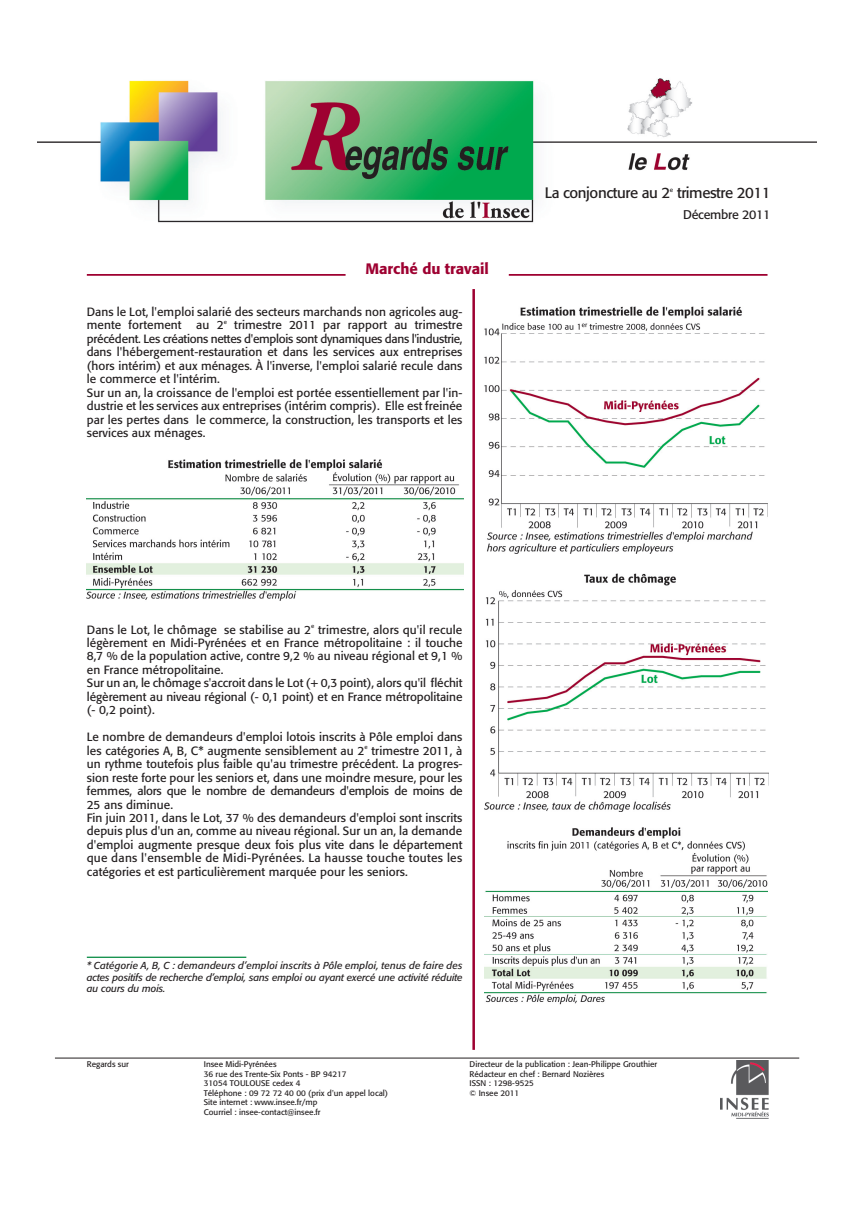
<style>
.page{position:relative;width:854px;height:1205px;background:#fff}
.page>*{position:absolute;margin:0;border:0;box-sizing:border-box;transform-origin:0 0}
.t1{font:15px "Formata";letter-spacing:-.025em;color:#231f20}
.t2{font:500 15px "Formata";color:#9e0131}
.t3{font:12.5px "Formata";letter-spacing:-.02em;color:#231f20}
.t4{font:11.88px/13.5px "Formata";letter-spacing:.005em;color:#231f20}
.t5{font:italic 10px/11.4px "Formata";letter-spacing:-.01em;color:#231f20;text-align:justify}
.t6{font:8.12px/9.5px "Formata";color:#231f20}
.t7{font:6.25px "Formata";color:#231f20}
.t8{font:5.88px "Formata";color:#231f20}
</style>
<div class="page">
<hr style="left:87px;top:957px;width:159px;height:1px;background:#00883e">
<hr style="left:472px;top:289px;width:3px;height:761px;background:#9e0131">
<hr style="left:55px;top:1058px;width:744px;height:1px;background:#231f20">
<img style="left:37px;top:78px;width:780px;height:145px">
<img style="left:720px;top:1060px;width:48px;height:59px">
<img style="left:87px;top:459px;width:377px;height:142px">
<img style="left:485px;top:573px;width:283px;height:239px">
<img style="left:484px;top:307px;width:283px;height:247px">
<img style="left:484px;top:827px;width:283px;height:178px">
<hr style="left:87px;top:274px;width:258px;height:2px;background:#9e0131">
<hr style="left:509px;top:274px;width:258px;height:2px;background:#9e0131">
<p class="t1" style="left:545px;top:186px;width:227px">La conjoncture au 2 trimestre 2011</p>
<p class="t7" style="left:670px;top:187px;width:5px">e</p>
<p class="t2" style="left:365px;top:262px;width:125px">Marché du travail</p>
<p class="t4" style="left:87px;top:306px;width:377px">Dans le Lot, l'emploi salarié des secteurs marchands non agricoles aug&shy;mente fortement au 2</p>
<p class="t4" style="left:87px;top:319px;width:377px;text-indent:147px">trimestre 2011 par rapport au trimestre précédent. Les créations nettes d'emplois sont dynamiques dans l'industrie, dans l'hébergement-restauration et dans les services aux entreprises (hors intérim) et aux ménages. À l'inverse, l'emploi salarié recule dans le commerce et l'intérim.<br>Sur un an, la croissance de l'emploi est portée essentiellement par l'in&shy;dustrie et les services aux entreprises (intérim compris). Elle est freinée par les pertes dans le commerce, la construction, les transports et les services aux ménages.</p>
<p class="t8" style="left:224px;top:319px;width:5px">e</p>
<p class="t3" style="left:683px;top:209px;width:89px">Décembre 2011</p>
<p class="t4" style="left:87px;top:624px;width:226px">Dans le Lot, le chômage se stabilise au 2</p>
<p class="t8" style="left:311px;top:623px;width:5px">e</p>
<p class="t4" style="left:87px;top:624px;width:377px;text-indent:231px">trimestre, alors qu'il recule légèrement en Midi-Pyrénées et en France métropolitaine : il touche 8,7 % de la population active, contre 9,2 % au niveau régional et 9,1 % en France métropolitaine.<br>Sur un an, le chômage s'accroit dans le Lot (+ 0,3 point), alors qu'il fléchit légèrement au niveau régional (- 0,1 point) et en France métropolitaine (- 0,2 point).</p>
<p class="t4" style="left:87px;top:731px;width:377px">Le nombre de demandeurs d'emploi lotois inscrits à Pôle emploi dans les catégories A, B, C* augmente sensiblement au 2</p>
<p class="t4" style="left:87px;top:745px;width:377px;text-indent:285px">trimestre 2011, à un rythme toutefois plus faible qu'au trimestre précédent. La progres&shy;sion reste forte pour les seniors et, dans une moindre mesure, pour les femmes, alors que le nombre de demandeurs d'emplois de moins de 25 ans diminue.<br>Fin juin 2011, dans le Lot, 37 % des demandeurs d'emploi sont inscrits depuis plus d'un an, comme au niveau régional. Sur un an, la demande d'emploi augmente presque deux fois plus vite dans le département que dans l'ensemble de Midi-Pyrénées. La hausse touche toutes les catégories et est particulièrement marquée pour les seniors.</p>
<p class="t8" style="left:364px;top:744px;width:5px">e</p>
<p class="t5" style="left:87px;top:961px;width:377px">* Catégorie A, B, C : demandeurs d’emploi inscrits à Pôle emploi, tenus de faire des actes positifs de recherche d’emploi, sans emploi ou ayant exercé une activité réduite au cours du mois.</p>
<p class="t6" style="left:87px;top:1060px;width:44px">Regards sur</p>
<p class="t6" style="left:204px;top:1060px;width:186px">Insee Midi-Pyrénées<br>36 rue des Trente-Six Ponts - BP 94217<br>31054 TOULOUSE cedex 4<br>Téléphone : 09 72 72 40 00 (prix d'un appel local)<br>Site internet : www.insee.fr/mp<br>Courriel : insee-contact@insee.fr</p>
<p class="t6" style="left:469px;top:1060px;width:189px">Directeur de la publication : Jean-Philippe Grouthier<br>Rédacteur en chef : Bernard Nozières<br>ISSN : 1298-9525<br>© Insee 2011</p>
</div>
